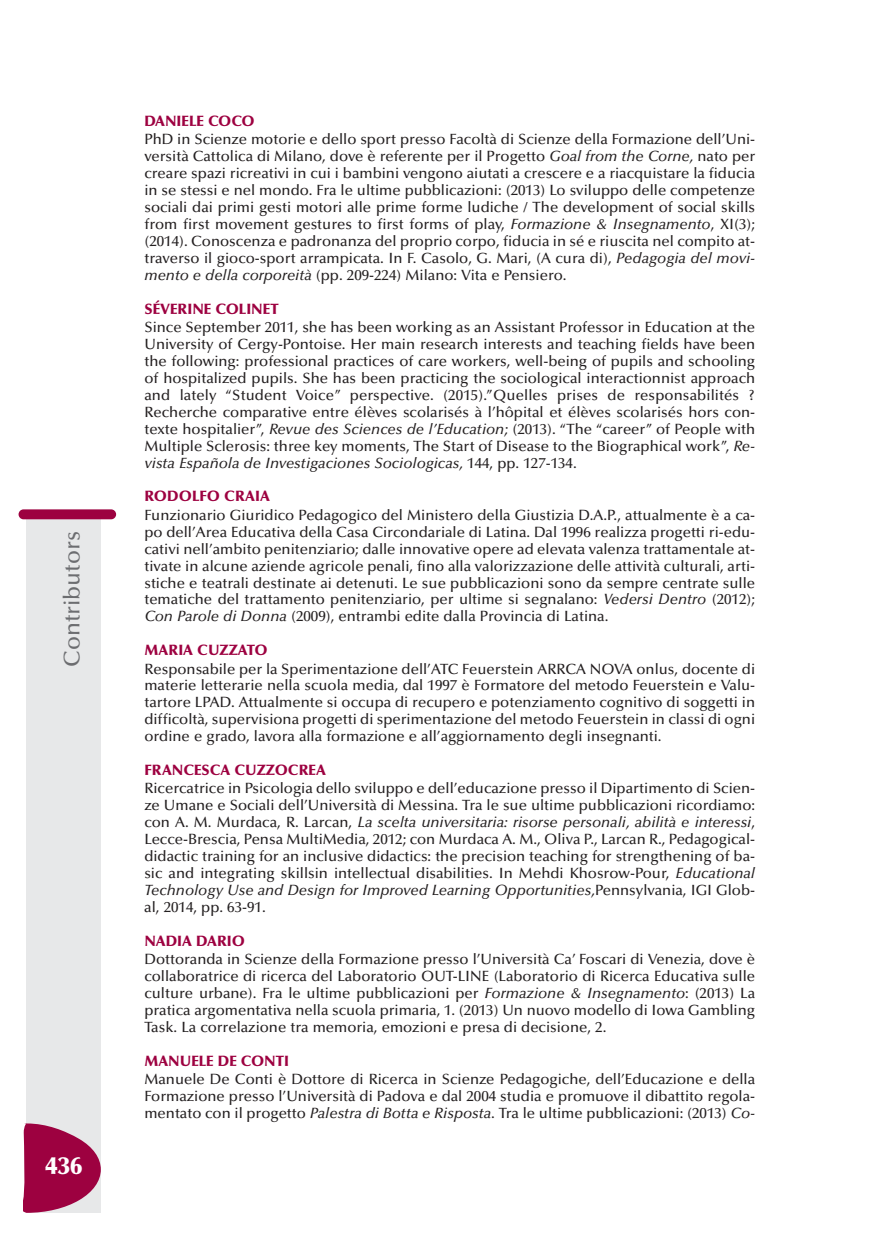
<style>
.page{position:relative;width:869px;height:1241px;background:#fff}
.page>*{position:absolute;margin:0;border:0;box-sizing:border-box;transform-origin:0 0}
.t1{font:900 24.5px "Optima";color:#fff}
.t2{font:500 22.75px "Optima";color:#6c6d70}
.t3{font:500 14.88px/17px "Optima";color:#231f20;text-align:justify}
.t4{font:900 14.88px "Optima";color:#9d0140}
.s1{font-style:italic}
</style>
<div class="page">
<div style="left:27px;top:517px;width:74px;height:695px;background:#e7e8e9"></div>
<div style="left:19px;top:509px;width:97px;height:10px;background:#9d0140;border-radius:5px"></div>
<svg style="left:23px;top:1122px;width:78px;height:90px"></svg>
<h2 class="t2" style="left:63px;top:666px;width:137px;rotate:-90deg">Contributors</h2>
<h1 class="t1" style="left:45px;top:1155px;width:38px">436</h1>
<p class="t4" style="left:144px;top:115px;width:112px">DANIELE COCO</p>
<p class="t3" style="left:144px;top:132px;width:612px">PhD in Scienze motorie e dello sport presso Facoltà di Scienze della Formazione dell’Uni&shy;versità Cattolica di Milano, dove è referente per il Progetto <span class="s1">Goal from the Corne,</span> nato per creare spazi ricreativi in cui i bambini vengono aiutati a crescere e a riacquistare la fiducia in se stessi e nel mondo. Fra le ultime pubblicazioni: (2013) Lo sviluppo delle competenze sociali dai primi gesti motori alle prime forme ludiche / The development of social skills from first movement gestures to first forms of play, <span class="s1">Formazione &amp; Insegnamento</span>, XI(3); (2014). Conoscenza e padronanza del proprio corpo, fiducia in sé e riuscita nel compito at&shy;traverso il gioco-sport arrampicata. In F. Casolo, G. Mari, (A cura di), <span class="s1">Pedagogia del movi&shy;mento e della corporeità</span> (pp. 209-224) Milano: Vita e Pensiero.</p>
<p class="t4" style="left:144px;top:303px;width:136px">SÉVERINE COLINET</p>
<p class="t3" style="left:144px;top:320px;width:612px">Since September 2011, she has been working as an Assistant Professor in Education at the University of Cergy-Pontoise. Her main research interests and teaching fields have been the following: professional practices of care workers, well-being of pupils and schooling of hospitalized pupils. She has been practicing the sociological interactionnist approach and lately “Student Voice” perspective. (2015).”Quelles prises de responsabilités ?<br>Recherche comparative entre élèves scolarisés à l’hôpital et élèves scolarisés hors con&shy;texte hospitalier”, <span class="s1">Revue des Sciences de l’Education;</span> (2013). “The “career” of People with Multiple Sclerosis: three key moments, The Start of Disease to the Biographical work”, <span class="s1">Re&shy;vista Española de Investigaciones Sociologicas,</span> 144, pp. 127-134.</p>
<p class="t4" style="left:144px;top:490px;width:127px">RODOLFO CRAIA</p>
<p class="t3" style="left:144px;top:507px;width:612px">Funzionario Giuridico Pedagogico del Ministero della Giustizia D.A.P., attualmente è a ca&shy;po dell’Area Educativa della Casa Circondariale di Latina. Dal 1996 realizza progetti ri-edu&shy;cativi nell’ambito penitenziario; dalle innovative opere ad elevata valenza trattamentale at&shy;tivate in alcune aziende agricole penali, fino alla valorizzazione delle attività culturali, arti&shy;stiche e teatrali destinate ai detenuti. Le sue pubblicazioni sono da sempre centrate sulle tematiche del trattamento penitenziario, per ultime si segnalano: <span class="s1">Vedersi Dentro</span> (2012); <span class="s1">Con Parole di Donna</span> (2009), entrambi edite dalla Provincia di Latina.</p>
<p class="t4" style="left:144px;top:644px;width:125px">MARIA CUZZATO</p>
<p class="t3" style="left:144px;top:661px;width:612px">Responsabile per la Sperimentazione dell’ATC Feuerstein ARRCA NOVA onlus, docente di materie letterarie nella scuola media, dal 1997 è Formatore del metodo Feuerstein e Valu&shy;tartore LPAD. Attualmente si occupa di recupero e potenziamento cognitivo di soggetti in difficoltà, supervisiona progetti di sperimentazione del metodo Feuerstein in classi di ogni ordine e grado, lavora alla formazione e all’aggiornamento degli insegnanti.</p>
<p class="t4" style="left:144px;top:764px;width:183px">FRANCESCA CUZZOCREA</p>
<p class="t3" style="left:144px;top:781px;width:612px">Ricercatrice in Psicologia dello sviluppo e dell’educazione presso il Dipartimento di Scien&shy;ze Umane e Sociali dell’Università di Messina. Tra le sue ultime pubblicazioni ricordiamo: con A. M. Murdaca, R. Larcan, <span class="s1">La scelta universitaria: risorse personali, abilità e interessi</span>, Lecce-Brescia, Pensa MultiMedia, 2012; con Murdaca A. M., Oliva P., Larcan R., Pedagogical&shy;didactic training for an inclusive didactics: the precision teaching for strengthening of ba&shy;sic and integrating skillsin intellectual disabilities. In Mehdi Khosrow-Pour, <span class="s1">Educational Technology Use and Design for Improved Learning Opportunities,</span>Pennsylvania, IGI Glob&shy;al, 2014, pp. 63-91.</p>
<p class="t4" style="left:144px;top:935px;width:102px">NADIA DARIO</p>
<p class="t3" style="left:144px;top:952px;width:612px">Dottoranda in Scienze della Formazione presso l’Università Ca’ Foscari di Venezia, dove è collaboratrice di ricerca del Laboratorio OUT-LINE (Laboratorio di Ricerca Educativa sulle culture urbane). Fra le ultime pubblicazioni per <span class="s1">Formazione &amp; Insegnamento</span>: (2013) La pratica argomentativa nella scuola primaria, 1. (2013) Un nuovo modello di Iowa Gambling Task. La correlazione tra memoria, emozioni e presa di decisione, 2.</p>
<p class="t4" style="left:144px;top:1054px;width:146px">MANUELE DE CONTI</p>
<p class="t3" style="left:144px;top:1072px;width:612px">Manuele De Conti è Dottore di Ricerca in Scienze Pedagogiche, dell’Educazione e della Formazione presso l’Università di Padova e dal 2004 studia e promuove il dibattito regola&shy;mentato con il progetto <span class="s1">Palestra di Botta e Risposta</span>. Tra le ultime pubblicazioni: (2013) <span class="s1">Co-</span></p>
</div>
